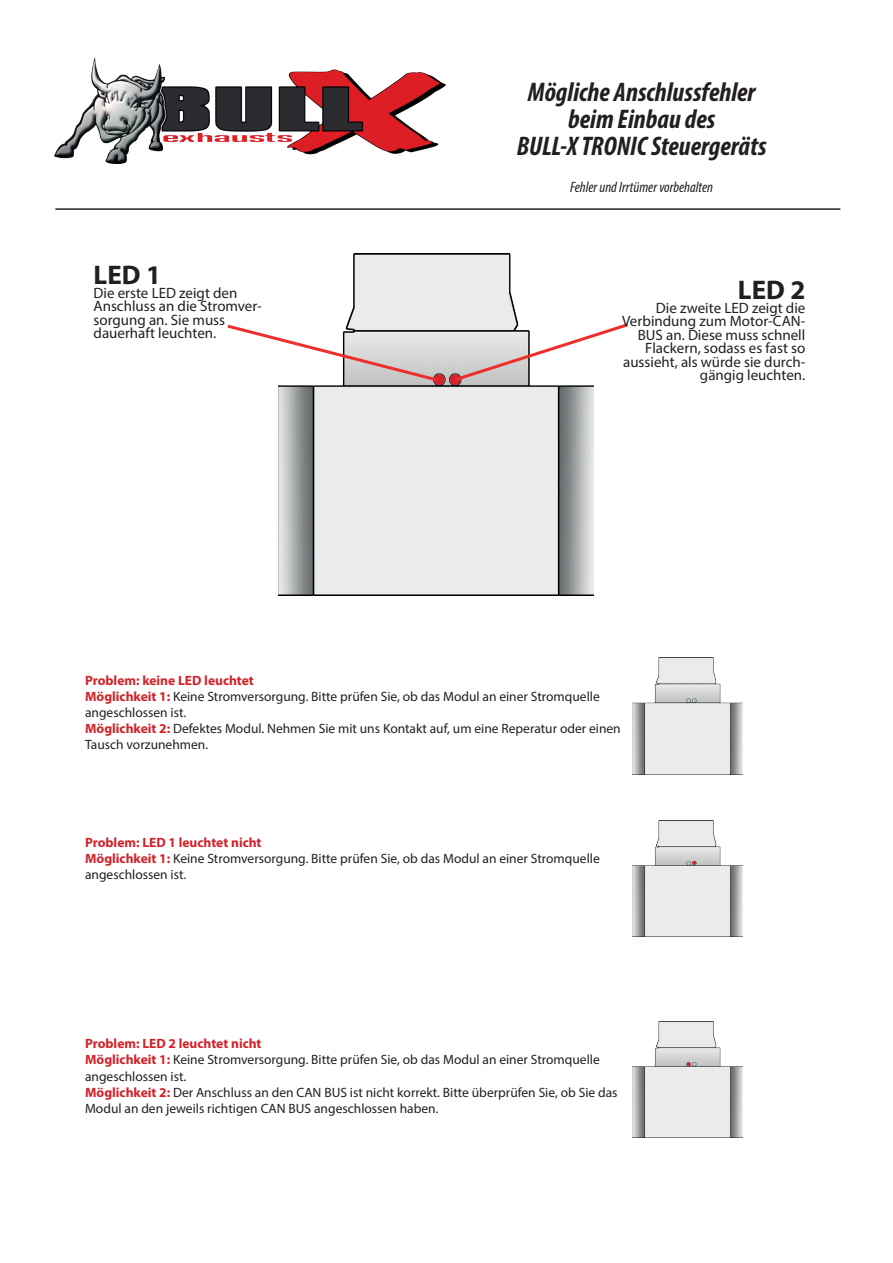
<style>
.page{position:relative;width:893px;height:1263px;background:#fff}
.page>*{position:absolute;margin:0;border:0;box-sizing:border-box;transform-origin:0 0}
.t1{font:italic 700 condensed 27px/27px "Myriad Pro";color:#231f20;text-align:center}
.t2{font:700 27px "Myriad Pro";color:#231f20}
.t3{font:15px/13.5px "Myriad Pro";color:#231f20}
.t4{font:italic condensed 15px "Myriad Pro";color:#231f20}
.t5{font:13.5px/16.2px "Myriad Pro";color:#231f20}
.s1{font-weight:700;color:#d1232a}
</style>
<div class="page">
<img style="left:54px;top:54px;width:391px;height:110px">
<hr style="left:55px;top:208px;width:785px;height:2px;background:#231f20">
<img style="left:278px;top:254px;width:316px;height:341px">
<img style="left:633px;top:820px;width:109px;height:116px">
<img style="left:633px;top:658px;width:109px;height:116px">
<img style="left:633px;top:1021px;width:109px;height:116px">
<div style="left:434px;top:374px;width:11px;height:11px;background:#d1232a;border-radius:50%"></div>
<div style="left:450px;top:374px;width:11px;height:11px;background:#d1232a;border-radius:50%"></div>
<svg style="left:692px;top:861px;width:4px;height:4px"></svg>
<svg style="left:227px;top:322px;width:213px;height:61px"></svg>
<svg style="left:451px;top:321px;width:177px;height:62px"></svg>
<svg style="left:687px;top:1062px;width:4px;height:4px"></svg>
<h1 class="t1" style="left:517px;top:78px;width:251px">Mögliche Anschlussfehler beim Einbau des<br>BULL-X TRONIC Steuergeräts</h1>
<p class="t4" style="left:570px;top:178px;width:144px">Fehler und Irrtümer vorbehalten</p>
<h1 class="t2" style="left:94px;top:258px;width:69px">LED 1</h1>
<p class="t3" style="left:94px;top:286px;width:170px">Die erste LED zeigt den<br>Anschluss an die Stromver&shy;sorgung an. Sie muss dauerhaft leuchten.</p>
<h1 class="t2" style="left:738px;top:272px;width:69px">LED 2</h1>
<p class="t3" style="left:622px;top:300px;width:185px;text-align:right">Die zweite LED zeigt die<br>Verbindung zum Motor-CAN-<br>BUS an. Diese muss schnell<br>Flackern, sodass es fast so aussieht, als würde sie durch&shy;gängig leuchten.</p>
<p class="t5" style="left:85px;top:672px;width:537px"><span class="s1">Problem: keine LED leuchtet<br>Möglichkeit 1:</span> Keine Stromversorgung. Bitte prüfen Sie, ob das Modul an einer Stromquelle angeschlossen ist.<br><span class="s1">Möglichkeit 2:</span> Defektes Modul. Nehmen Sie mit uns Kontakt auf, um eine Reperatur oder einen Tausch vorzunehmen.</p>
<p class="t5" style="left:85px;top:834px;width:516px"><span class="s1">Problem: LED 1 leuchtet nicht<br>Möglichkeit 1:</span> Keine Stromversorgung. Bitte prüfen Sie, ob das Modul an einer Stromquelle angeschlossen ist.</p>
<p class="t5" style="left:85px;top:1035px;width:534px"><span class="s1">Problem: LED 2 leuchtet nicht<br>Möglichkeit 1:</span> Keine Stromversorgung. Bitte prüfen Sie, ob das Modul an einer Stromquelle angeschlossen ist.<br><span class="s1">Möglichkeit 2:</span> Der Anschluss an den CAN BUS ist nicht korrekt. Bitte überprüfen Sie, ob Sie das Modul an den jeweils richtigen CAN BUS angeschlossen haben.</p>
</div>
